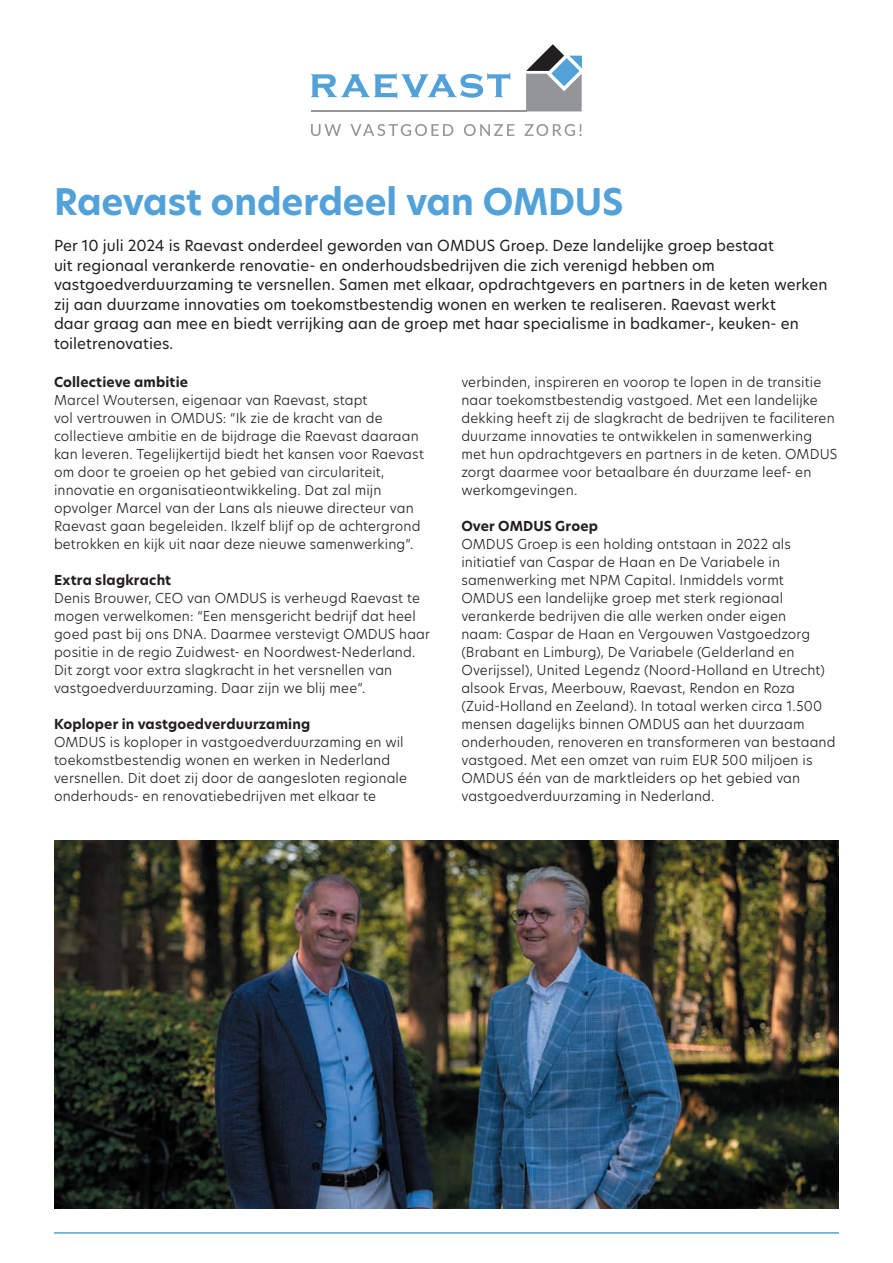
<style>
.page{position:relative;width:893px;height:1263px;background:#fff}
.page>*{position:absolute;margin:0;border:0;box-sizing:border-box;transform-origin:0 0}
.t1{font:700 36px "New Hero";letter-spacing:-.005em;color:#52a2d9}
.t2{font:15px/19.5px "New Hero";letter-spacing:.005em;color:#231f20}
.t3{font:300 13.5px/18px "New Hero";letter-spacing:.01em;color:#231f20}
.t4{font:700 13.5px "New Hero";letter-spacing:.01em;color:#231f20}
</style>
<div class="page">
<img style="left:54px;top:841px;width:785px;height:368px">
<svg style="left:311px;top:73px;width:199px;height:25px"></svg>
<svg style="left:526px;top:44px;width:56px;height:67px"></svg>
<hr style="left:311px;top:110px;width:215px;height:1px;background:#939598">
<svg style="left:311px;top:124px;width:30px;height:12px"></svg>
<svg style="left:350px;top:124px;width:103px;height:12px"></svg>
<svg style="left:464px;top:124px;width:50px;height:12px"></svg>
<svg style="left:525px;top:124px;width:57px;height:12px"></svg>
<hr style="left:54px;top:1232px;width:785px;height:2px;background:#52a2d9">
<h1 class="t1" style="left:54px;top:177px;width:571px">Raevast onderdeel van OMDUS</h1>
<p class="t2" style="left:54px;top:236px;width:775px">Per 10 juli 2024 is Raevast onderdeel geworden van OMDUS Groep. Deze landelijke groep bestaat<br>uit regionaal verankerde renovatie- en onderhoudsbedrijven die zich verenigd hebben om vastgoedverduurzaming te versnellen. Samen met elkaar, opdrachtgevers en partners in de keten werken zij aan duurzame innovaties om toekomstbestendig wonen en werken te realiseren. Raevast werkt<br>daar graag aan mee en biedt verrijking aan de groep met haar specialisme in badkamer-, keuken- en toiletrenovaties.</p>
<p class="t4" style="left:54px;top:373px;width:136px">Collectieve ambitie</p>
<p class="t3" style="left:54px;top:390px;width:371px">Marcel Woutersen, eigenaar van Raevast, stapt<br>vol vertrouwen in OMDUS: “Ik zie de kracht van de collectieve ambitie en de bijdrage die Raevast daaraan kan leveren. Tegelijkertijd biedt het kansen voor Raevast om door te groeien op het gebied van circulariteit, innovatie en organisatieontwikkeling. Dat zal mijn opvolger Marcel van der Lans als nieuwe directeur van Raevast gaan begeleiden. Ikzelf blijf op de achtergrond betrokken en kijk uit naar deze nieuwe samenwerking”.</p>
<p class="t4" style="left:54px;top:571px;width:119px">Extra slagkracht</p>
<p class="t3" style="left:54px;top:588px;width:378px">Denis Brouwer, CEO van OMDUS is verheugd Raevast te mogen verwelkomen: “Een mensgericht bedrijf dat heel goed past bij ons DNA. Daarmee verstevigt OMDUS haar positie in de regio Zuidwest- en Noordwest-Nederland.<br>Dit zorgt voor extra slagkracht in het versnellen van vastgoedverduurzaming. Daar zijn we blij mee”.</p>
<p class="t4" style="left:54px;top:715px;width:258px">Koploper in vastgoedverduurzaming</p>
<p class="t3" style="left:54px;top:732px;width:355px">OMDUS is koploper in vastgoedverduurzaming en wil toekomstbestendig wonen en werken in Nederland versnellen. Dit doet zij door de aangesloten regionale onderhouds- en renovatiebedrijven met elkaar te</p>
<p class="t3" style="left:461px;top:372px;width:377px">verbinden, inspireren en voorop te lopen in de transitie naar toekomstbestendig vastgoed. Met een landelijke dekking heeft zij de slagkracht de bedrijven te faciliteren duurzame innovaties te ontwikkelen in samenwerking met hun opdrachtgevers en partners in de keten. OMDUS zorgt daarmee voor betaalbare én duurzame leef- en werkomgevingen.</p>
<p class="t4" style="left:461px;top:516px;width:138px">Over OMDUS Groep</p>
<p class="t3" style="left:461px;top:534px;width:376px">OMDUS Groep is een holding ontstaan in 2022 als initiatief van Caspar de Haan en De Variabele in samenwerking met NPM Capital. Inmiddels vormt OMDUS een landelijke groep met sterk regionaal verankerde bedrijven die alle werken onder eigen<br>naam: Caspar de Haan en Vergouwen Vastgoedzorg (Brabant en Limburg), De Variabele (Gelderland en Overijssel), United Legendz (Noord-Holland en Utrecht) alsook Ervas, Meerbouw, Raevast, Rendon en Roza (Zuid-Holland en Zeeland). In totaal werken circa 1.500 mensen dagelijks binnen OMDUS aan het duurzaam onderhouden, renoveren en transformeren van bestaand vastgoed. Met een omzet van ruim EUR 500 miljoen is OMDUS één van de marktleiders op het gebied van vastgoedverduurzaming in Nederland.</p>
</div>
